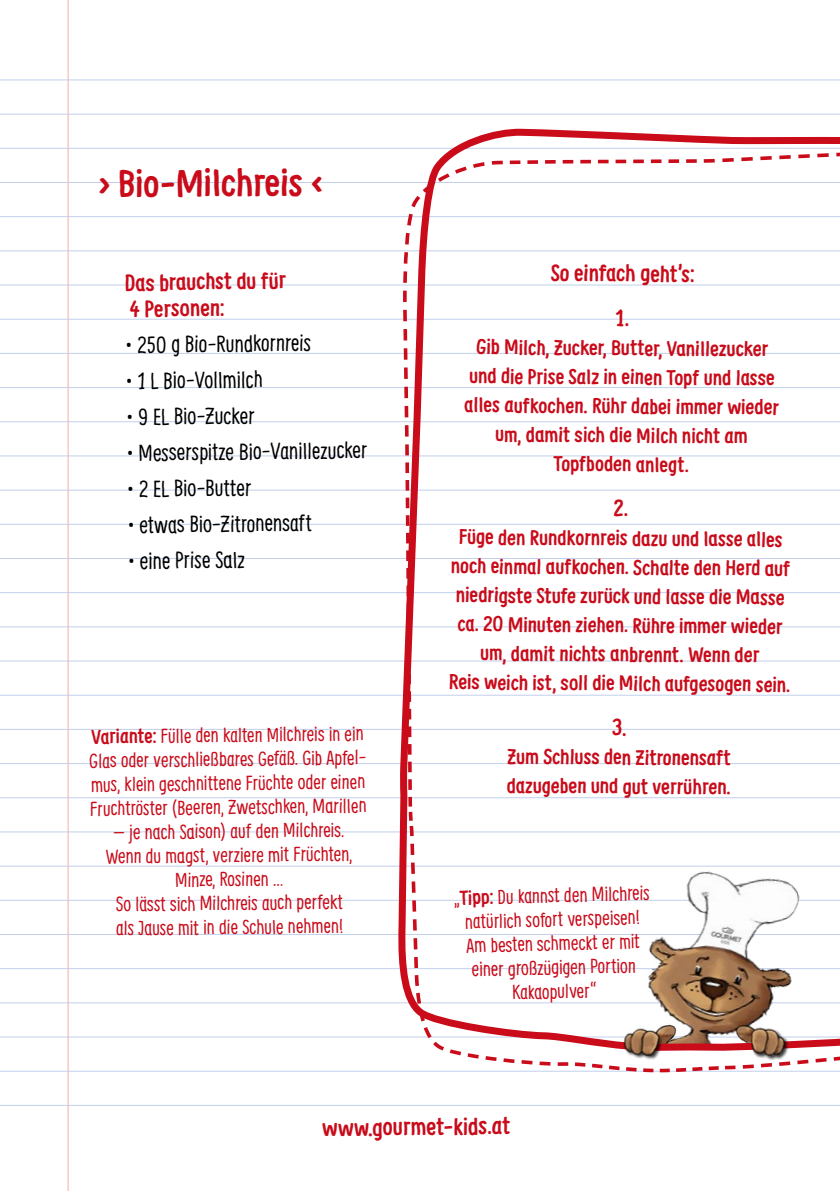
<style>
.page{position:relative;width:840px;height:1191px;background:#fff}
.page>*{position:absolute;margin:0;border:0;box-sizing:border-box;transform-origin:0 0}
.t1{font:700 38px "Supernettcn";color:#c90b1a}
.t2{font:700 23.8px "Supernettcn";color:#c90b1a}
.t3{font:23px "Supernettcn";color:#000}
.t4{font:700 23px/26.4px "Supernettcn";letter-spacing:-.01em;color:#c90b1a}
.t5{font:700 21px/29px "Supernettcn";letter-spacing:-.01em;color:#c90b1a;text-align:center}
.t6{font:20px/24px "Supernettcn";color:#c90b1a;text-align:center}
.s1{font-weight:700}
</style>
<div class="page">
<hr style="left:0;top:1104px;width:839px;height:1px;background:#c2d0ec">
<hr style="left:0;top:1070px;width:839px;height:1px;background:#c2d0ec">
<hr style="left:0;top:1036px;width:839px;height:1px;background:#c2d0ec">
<hr style="left:0;top:1002px;width:839px;height:1px;background:#c2d0ec">
<hr style="left:0;top:968px;width:839px;height:1px;background:#c2d0ec">
<hr style="left:0;top:934px;width:839px;height:1px;background:#c2d0ec">
<hr style="left:0;top:899px;width:839px;height:1px;background:#c2d0ec">
<hr style="left:0;top:865px;width:839px;height:1px;background:#c2d0ec">
<hr style="left:0;top:831px;width:839px;height:1px;background:#c2d0ec">
<hr style="left:0;top:797px;width:839px;height:1px;background:#c2d0ec">
<hr style="left:0;top:763px;width:839px;height:1px;background:#c2d0ec">
<hr style="left:0;top:729px;width:839px;height:1px;background:#c2d0ec">
<hr style="left:0;top:694px;width:839px;height:1px;background:#c2d0ec">
<hr style="left:0;top:660px;width:839px;height:1px;background:#c2d0ec">
<hr style="left:0;top:626px;width:839px;height:1px;background:#c2d0ec">
<hr style="left:0;top:592px;width:839px;height:1px;background:#c2d0ec">
<hr style="left:0;top:558px;width:839px;height:1px;background:#c2d0ec">
<hr style="left:0;top:524px;width:839px;height:1px;background:#c2d0ec">
<hr style="left:0;top:489px;width:839px;height:1px;background:#c2d0ec">
<hr style="left:0;top:455px;width:839px;height:1px;background:#c2d0ec">
<hr style="left:0;top:421px;width:839px;height:1px;background:#c2d0ec">
<hr style="left:0;top:387px;width:839px;height:1px;background:#c2d0ec">
<hr style="left:0;top:353px;width:839px;height:1px;background:#c2d0ec">
<hr style="left:0;top:319px;width:839px;height:1px;background:#c2d0ec">
<hr style="left:0;top:284px;width:839px;height:1px;background:#c2d0ec">
<hr style="left:0;top:250px;width:839px;height:1px;background:#c2d0ec">
<hr style="left:0;top:216px;width:839px;height:1px;background:#c2d0ec">
<hr style="left:0;top:182px;width:839px;height:1px;background:#c2d0ec">
<hr style="left:0;top:148px;width:839px;height:1px;background:#c2d0ec">
<hr style="left:0;top:114px;width:839px;height:1px;background:#c2d0ec">
<hr style="left:0;top:79px;width:839px;height:1px;background:#c2d0ec">
<hr style="left:67px;top:0;width:2px;height:1191px;background:#f1bfae">
<svg style="left:395px;top:128px;width:444px;height:925px"></svg>
<img style="left:603px;top:1024px;width:192px;height:42px">
<h1 class="t1" style="left:98px;top:160px;width:225px;rotate:-1deg">› Bio-Milchreis ‹</h1>
<p class="t4" style="left:124px;top:269px;width:163px;rotate:-1deg">Das brauchst du für<br>4 Personen:</p>
<p class="t3" style="left:125px;top:330px;width:187px;rotate:-1deg">• 250 g Bio-Rundkornreis</p>
<p class="t3" style="left:125px;top:366px;width:138px;rotate:-1deg">• 1 L Bio-Vollmilch</p>
<p class="t3" style="left:126px;top:402px;width:130px;rotate:-1deg">• 9 EL Bio-Zucker</p>
<p class="t3" style="left:126px;top:438px;width:242px;rotate:-1deg">• Messerspitze Bio-Vanillezucker</p>
<p class="t3" style="left:127px;top:474px;width:125px;rotate:-1deg">• 2 EL Bio-Butter</p>
<p class="t3" style="left:127px;top:510px;width:186px;rotate:-1deg">• etwas Bio-Zitronensaft</p>
<p class="t3" style="left:128px;top:546px;width:118px;rotate:-1deg">• eine Prise Salz</p>
<p class="t6" style="left:88px;top:725px;width:281px;text-align:left;rotate:-1deg"><span class="s1">Variante:</span> Fülle den kalten Milchreis in ein Glas oder verschließbares Gefäß. Gib Apfel&shy;mus, klein geschnittene Früchte oder einen Fruchtröster (Beeren, Zwetschken, Marillen</p>
<p class="t6" style="left:105px;top:820px;width:248px;rotate:-1deg">– je nach Saison) auf den Milchreis.<br>Wenn du magst, verziere mit Früchten,<br>Minze, Rosinen …<br>So lässt sich Milchreis auch perf ekt als Jause mit in die Schule nehmen!</p>
<p class="t4" style="left:550px;top:250px;width:145px;line-height:45px;text-align:center">So einfach geht’s:<br>1.</p>
<p class="t5" style="left:464px;top:333px;width:316px">Gib Milch, Zucker, Butter, Vanillezucker und die Prise Salz in einen Topf und lasse alles aufkochen. Rühr dabei immer wieder um, damit sich die Milch nicht am Topfboden anlegt.</p>
<p class="t4" style="left:613px;top:494px;width:16px">2.</p>
<p class="t5" style="left:448px;top:523px;width:343px">Füge den Rundkornreis dazu und lasse alles noch einmal aufkochen. Schalte den Herd auf niedrigste Stufe zurück und lasse die Masse ca. 20 Minuten ziehen. Rühre immer wieder um, damit nichts anbrennt. Wenn der<br>Reis weich ist, soll die Milch aufgesogen sein.</p>
<p class="t4" style="left:611px;top:713px;width:16px">3.</p>
<p class="t5" style="left:506px;top:742px;width:225px;text-align:left">Zum Schluss den Zitronensaft dazugeben und gut verrühren.</p>
<p class="t6" style="left:453px;top:884px;width:198px;rotate:-1deg">„<span class="s1">Tipp:</span> Du kannst den Milchreis natürlich sofort verspeisen!<br>Am besten schmeckt er mit einer großzügigen Portion<br>Kakaopulver“</p>
<p class="t2" style="left:321px;top:1112px;width:190px;rotate:-1deg">www.gourmet-kids.at</p>
</div>
